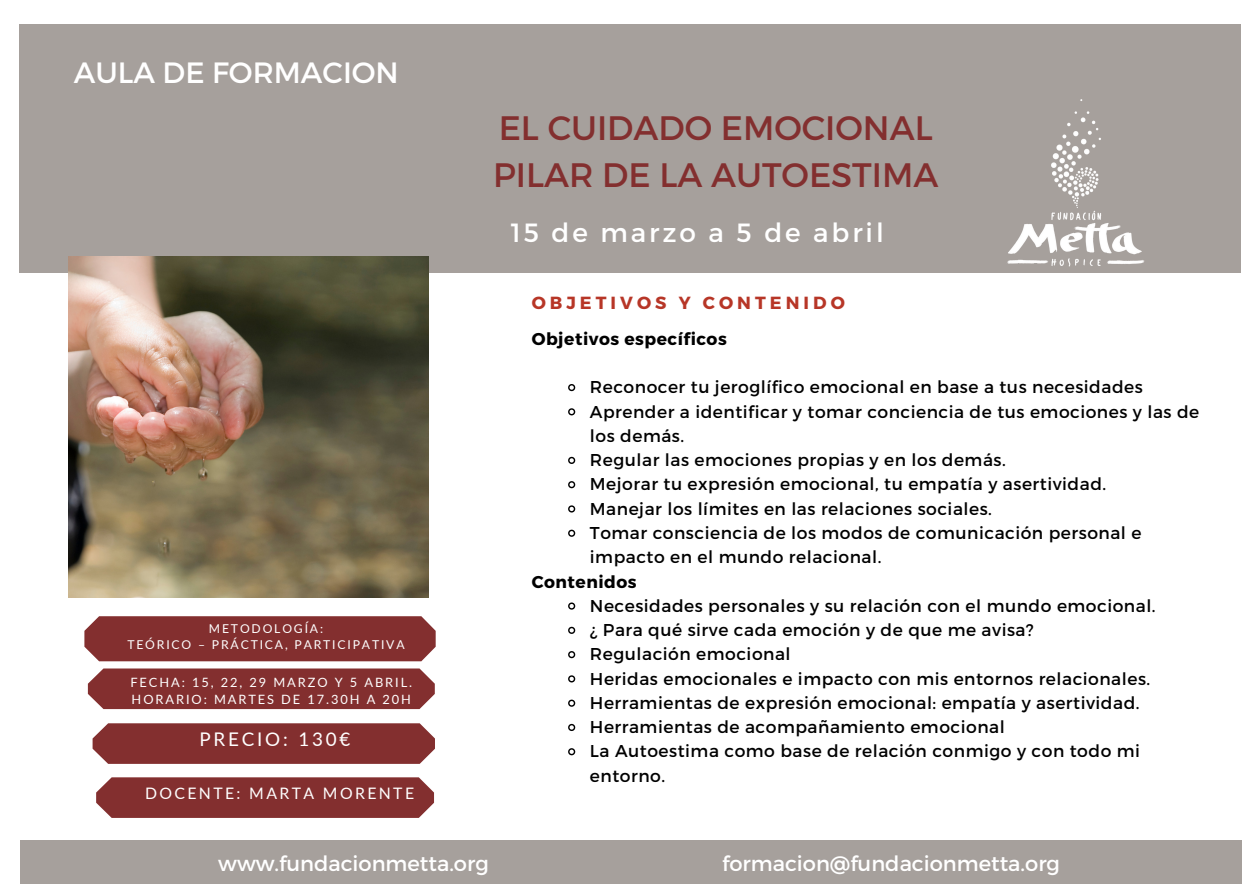
<style>
.page{position:relative;width:1258px;height:894px;background:#fff}
.page>*{position:absolute;margin:0;border:0;box-sizing:border-box;transform-origin:0 0}
.t1{font:33.9px "Montserrat";color:#832f2f}
.t2{font:29.4px "Montserrat";color:#fff}
.t3{font:26.4px "Montserrat";letter-spacing:.11em;color:#fff}
.t4{font:21px "Montserrat";color:#fff}
.t5{font:18.9px "Lato";letter-spacing:.15em;color:#fff}
.t6{font:700 17.7px "Montserrat";letter-spacing:.23em;color:#b73627}
.t7{font:17.1px/24.3px "Montserrat";letter-spacing:.03em;color:#000}
.t8{font:700 17.1px "Montserrat";letter-spacing:.03em;color:#000}
.t9{font:15.9px "Lato";letter-spacing:.15em;color:#fff}
.t10{font:12.9px "Lato";letter-spacing:.15em;color:#fff}
.t11{font:12.3px "Lato";letter-spacing:.15em;color:#fff}
</style>
<div class="page">
<div style="left:20px;top:25px;width:1220px;height:248px;background:#a6a09c"></div>
<div style="left:20px;top:840px;width:1221px;height:42px;background:#a6a09c"></div>
<img style="left:68px;top:256px;width:361px;height:341px">
<img style="left:1007px;top:44px;width:234px;height:229px">
<svg style="left:568px;top:384px;width:8px;height:8px"></svg>
<svg style="left:568px;top:408px;width:8px;height:8px"></svg>
<svg style="left:568px;top:456px;width:8px;height:8px"></svg>
<svg style="left:568px;top:481px;width:8px;height:8px"></svg>
<svg style="left:568px;top:505px;width:8px;height:8px"></svg>
<svg style="left:568px;top:529px;width:8px;height:8px"></svg>
<svg style="left:568px;top:602px;width:8px;height:8px"></svg>
<svg style="left:568px;top:626px;width:8px;height:8px"></svg>
<svg style="left:568px;top:651px;width:8px;height:8px"></svg>
<svg style="left:568px;top:675px;width:8px;height:8px"></svg>
<svg style="left:568px;top:699px;width:8px;height:8px"></svg>
<svg style="left:568px;top:723px;width:8px;height:8px"></svg>
<svg style="left:568px;top:748px;width:8px;height:8px"></svg>
<div style="left:84px;top:616px;width:352px;height:45px;background:#832f2f"></div>
<div style="left:88px;top:668px;width:347px;height:40px;background:#832f2f"></div>
<div style="left:93px;top:723px;width:342px;height:40px;background:#832f2f"></div>
<div style="left:96px;top:777px;width:338px;height:40px;background:#832f2f"></div>
<p class="t2" style="left:74px;top:54px;width:326px">AULA DE FORMACION</p>
<p class="t11" style="left:209px;top:620px;width:116px">METODOLOGÍA:</p>
<p class="t11" style="left:127px;top:637px;width:279px">TEÓRICO – PRÁCTICA, PARTICIPATIVA</p>
<p class="t10" style="left:130px;top:674px;width:283px">FECHA: 15, 22, 29 MARZO Y 5 ABRIL.</p>
<p class="t10" style="left:132px;top:691px;width:281px">HORARIO: MARTES DE 17.30H A 20H</p>
<p class="t5" style="left:199px;top:726px;width:153px">PRECIO: 130€</p>
<p class="t9" style="left:145px;top:782px;width:271px">DOCENTE: MARTA MORENTE</p>
<p class="t1" style="left:499px;top:106px;width:436px">EL CUIDADO EMOCIONAL</p>
<p class="t1" style="left:493px;top:153px;width:447px">PILAR DE LA AUTOESTIMA</p>
<p class="t3" style="left:511px;top:215px;width:374px">15 de marzo a 5 de abril</p>
<p class="t6" style="left:532px;top:290px;width:315px">OBJETIVOS Y CONTENIDO</p>
<p class="t8" style="left:532px;top:327px;width:197px">Objetivos específicos</p>
<p class="t7" style="left:590px;top:374px;width:554px">Reconocer tu jeroglífico emocional en base a tus necesidades</p>
<p class="t7" style="left:590px;top:398px;width:611px">Aprender a identificar y tomar conciencia de tus emociones y las de los demás.</p>
<p class="t7" style="left:590px;top:447px;width:417px">Regular las emociones propias y en los demás.</p>
<p class="t7" style="left:590px;top:471px;width:518px">Mejorar tu expresión emocional, tu empatía y asertividad.</p>
<p class="t7" style="left:590px;top:495px;width:404px">Manejar los límites en las relaciones sociales.</p>
<p class="t7" style="left:590px;top:519px;width:553px">Tomar consciencia de los modos de comunicación personal e impacto en el mundo relacional.</p>
<p class="t7" style="left:590px;top:592px;width:567px">Necesidades personales y su relación con el mundo emocional.</p>
<p class="t7" style="left:590px;top:616px;width:445px">¿ Para qué sirve cada emoción y de que me avisa?</p>
<p class="t7" style="left:590px;top:641px;width:202px">Regulación emocional</p>
<p class="t7" style="left:590px;top:665px;width:562px">Heridas emocionales e impacto con mis entornos relacionales.</p>
<p class="t7" style="left:590px;top:689px;width:551px">Herramientas de expresión emocional: empatía y asertividad.</p>
<p class="t7" style="left:590px;top:713px;width:416px">Herramientas de acompañamiento emocional</p>
<p class="t7" style="left:590px;top:738px;width:552px">La Autoestima como base de relación conmigo y con todo mi entorno.</p>
<p class="t8" style="left:532px;top:570px;width:106px">Contenidos</p>
<p class="t4" style="left:218px;top:849px;width:272px">www.fundacionmetta.org</p>
<p class="t4" style="left:722px;top:849px;width:339px">formacion@fundacionmetta.org</p>
</div>
